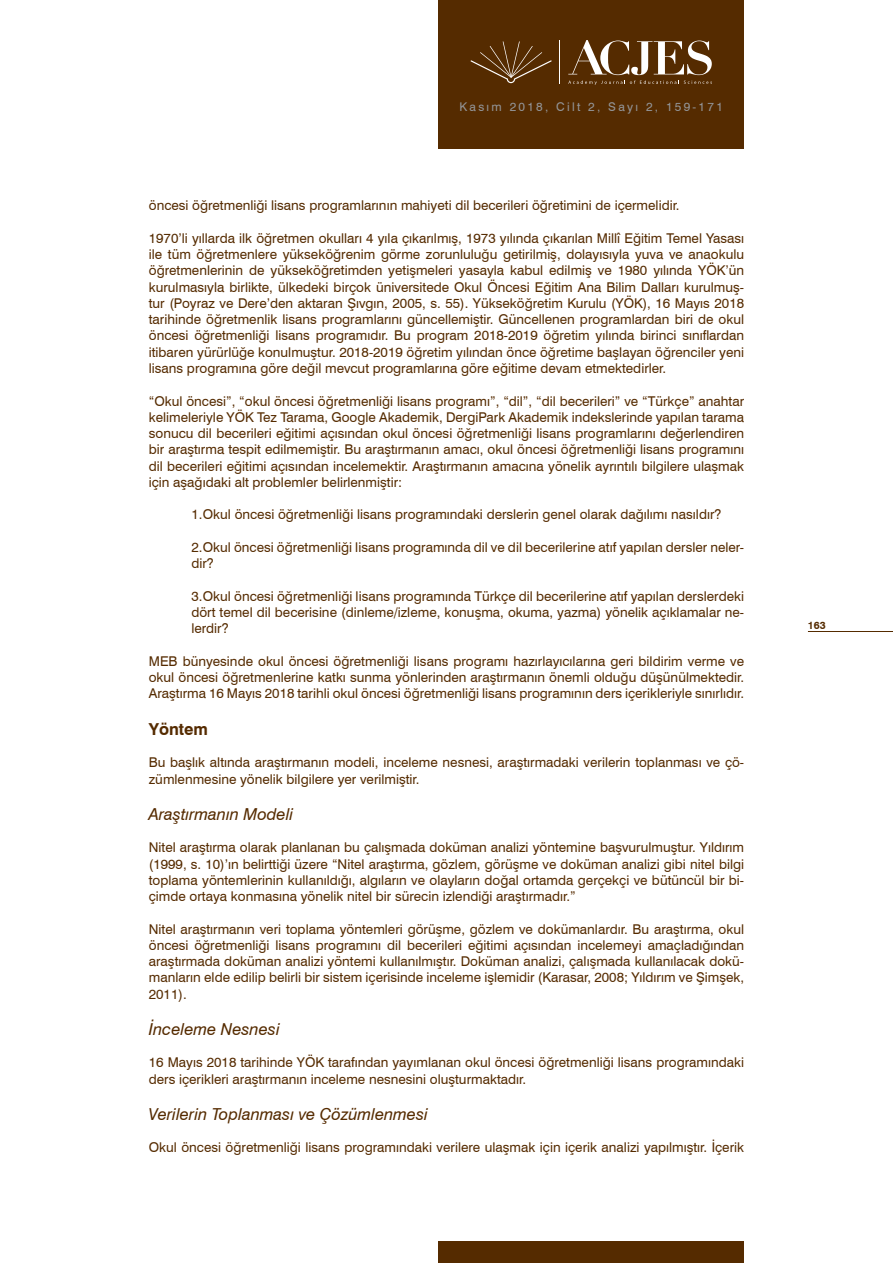
<style>
.page{position:relative;width:893px;height:1263px;background:#fff}
.page>*{position:absolute;margin:0;border:0;box-sizing:border-box;transform-origin:0 0}
.t1{font:italic 16.5px "Swiss 721 BT";color:#552b00}
.t2{font:700 16.5px "Swiss 721 BT";color:#552b00}
.t3{font:13.5px/16.2px "Swiss 721 BT";color:#552b00;text-align:justify}
.t4{font:12px "Swiss 721 BT";letter-spacing:.19em;color:#939598}
.t5{font:12px "Swiss 721 BT";letter-spacing:.21em;color:#939598}
.t6{font:700 10.5px "Swiss 721 BT";color:#552b00}
</style>
<div class="page">
<div style="left:438px;top:1242px;width:306px;height:21px;background:#552b00"></div>
<div style="left:438px;top:0;width:306px;height:149px;background:#552b00"></div>
<svg style="left:470px;top:41px;width:82px;height:43px"></svg>
<hr style="left:559px;top:40px;width:1px;height:44px;background:#fff">
<svg style="left:568px;top:40px;width:144px;height:45px"></svg>
<hr style="left:808px;top:631px;width:85px;height:1px;background:#552b00">
<p class="t4" style="left:460px;top:98px;width:265px">Kasım 2018, Cilt 2, Sayı 2, 159-171</p>
<p class="t5" style="left:472px;top:98px;width:240px">Eylül 2017, Cilt 1, Sayı 1, 1-20</p>
<p class="t3" style="left:149px;top:197px;width:532px">öncesi öğretmenliği lisans programlarının mahiyeti dil becerileri öğretimini de içermelidir.</p>
<p class="t3" style="left:149px;top:229px;width:597px">1970’li yıllarda ilk öğretmen okulları 4 yıla çıkarılmış, 1973 yılında çıkarılan Millî Eğitim Temel Yasası ile tüm öğretmenlere yükseköğrenim görme zorunluluğu getirilmiş, dolayısıyla yuva ve anaokulu öğretmenlerinin de yükseköğretimden yetişmeleri yasayla kabul edilmiş ve 1980 yılında YÖK’ün kurulmasıyla birlikte, ülkedeki birçok üniversitede Okul Öncesi Eğitim Ana Bilim Dalları kurulmuş&shy;tur (Poyraz ve Dere’den aktaran Şıvgın, 2005, s. 55). Yükseköğretim Kurulu (YÖK), 16 Mayıs 2018 tarihinde öğretmenlik lisans programlarını güncellemiştir. Güncellenen programlardan biri de okul öncesi öğretmenliği lisans programıdır. Bu program 2018-2019 öğretim yılında birinci sınıflardan itibaren yürürlüğe konulmuştur. 2018-2019 öğretim yılından önce öğretime başlayan öğrenciler yeni lisans programına göre değil mevcut programlarına göre eğitime devam etmektedirler.</p>
<p class="t3" style="left:149px;top:392px;width:597px">“Okul öncesi”, “okul öncesi öğretmenliği lisans programı”, “dil”, “dil becerileri” ve “Türkçe” anahtar kelimeleriyle YÖK Tez Tarama, Google Akademik, DergiPark Akademik indekslerinde yapılan tarama sonucu dil becerileri eğitimi açısından okul öncesi öğretmenliği lisans programlarını değerlendiren bir araştırma tespit edilmemiştir. Bu araştırmanın amacı, okul öncesi öğretmenliği lisans programını dil becerileri eğitimi açısından incelemektir. Araştırmanın amacına yönelik ayrıntılı bilgilere ulaşmak için aşağıdaki alt problemler belirlenmiştir:</p>
<p class="t3" style="left:191px;top:506px;width:532px">1.Okul öncesi öğretmenliği lisans programındaki derslerin genel olarak dağılımı nasıldır?</p>
<p class="t3" style="left:191px;top:539px;width:554px">2.Okul öncesi öğretmenliği lisans programında dil ve dil becerilerine atıf yapılan dersler neler&shy;dir?</p>
<p class="t3" style="left:191px;top:587px;width:554px">3.Okul öncesi öğretmenliği lisans programında Türkçe dil becerilerine atıf yapılan derslerdeki dört temel dil becerisine (dinleme/izleme, konuşma, okuma, yazma) yönelik açıklamalar ne&shy;lerdir?</p>
<p class="t3" style="left:149px;top:652px;width:597px">MEB bünyesinde okul öncesi öğretmenliği lisans programı hazırlayıcılarına geri bildirim verme ve okul öncesi öğretmenlerine katkı sunma yönlerinden araştırmanın önemli olduğu düşünülmektedir.<br>Araştırma 16 Mayıs 2018 tarihli okul öncesi öğretmenliği lisans programının ders içerikleriyle sınırlıdır.</p>
<p class="t2" style="left:149px;top:717px;width:61px">Yöntem</p>
<p class="t3" style="left:149px;top:754px;width:597px">Bu başlık altında araştırmanın modeli, inceleme nesnesi, araştırmadaki verilerin toplanması ve çö&shy;zümlenmesine yönelik bilgilere yer verilmiştir.</p>
<p class="t1" style="left:149px;top:802px;width:146px">Araştırmanın Modeli</p>
<p class="t3" style="left:149px;top:839px;width:597px">Nitel araştırma olarak planlanan bu çalışmada doküman analizi yöntemine başvurulmuştur. Yıldırım (1999, s. 10)’ın belirttiği üzere “Nitel araştırma, gözlem, görüşme ve doküman analizi gibi nitel bilgi toplama yöntemlerinin kullanıldığı, algıların ve olayların doğal ortamda gerçekçi ve bütüncül bir bi&shy;çimde ortaya konmasına yönelik nitel bir sürecin izlendiği araştırmadır.”</p>
<p class="t3" style="left:149px;top:920px;width:597px">Nitel araştırmanın veri toplama yöntemleri görüşme, gözlem ve dokümanlardır. Bu araştırma, okul öncesi öğretmenliği lisans programını dil becerileri eğitimi açısından incelemeyi amaçladığından araştırmada doküman analizi yöntemi kullanılmıştır. Doküman analizi, çalışmada kullanılacak dokü&shy;manların elde edilip belirli bir sistem içerisinde inceleme işlemidir (Karasar, 2008; Yıldırım ve Şimşek, 2011).</p>
<p class="t1" style="left:149px;top:1018px;width:132px">İnceleme Nesnesi</p>
<p class="t3" style="left:149px;top:1054px;width:597px">16 Mayıs 2018 tarihinde YÖK tarafından yayımlanan okul öncesi öğretmenliği lisans programındaki ders içerikleri araştırmanın inceleme nesnesini oluşturmaktadır.</p>
<p class="t1" style="left:149px;top:1103px;width:281px">Verilerin Toplanması ve Çözümlenmesi</p>
<p class="t3" style="left:149px;top:1139px;width:597px">Okul öncesi öğretmenliği lisans programındaki verilere ulaşmak için içerik analizi yapılmıştır. İçerik</p>
<p class="t6" style="left:808px;top:618px;width:19px">163</p>
</div>
